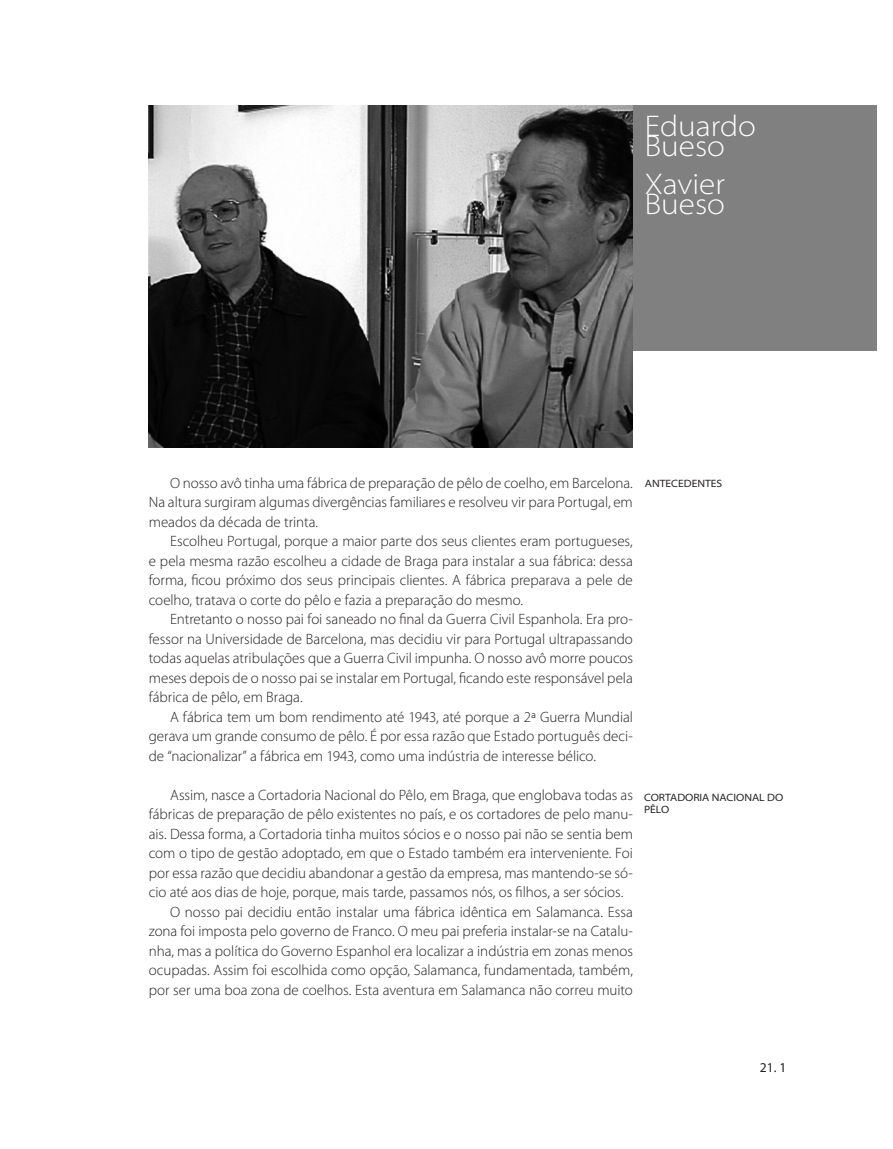
<style>
.page{position:relative;width:893px;height:1149px;background:#fff}
.page>*{position:absolute;margin:0;border:0;box-sizing:border-box;transform-origin:0 0}
.t1{font:300 semi-expanded 30px "Myriad Pro";color:#fff}
.t2{font:300 15px/19.5px "Myriad Pro";color:#231f20;text-align:justify}
.t3{font:13.5px "Myriad Pro";color:#231f20}
.t4{font:semi-expanded 10.65px/12.3px "Myriad Pro";color:#231f20}
</style>
<div class="page">
<div style="left:580px;top:105px;width:296px;height:246px;background:#808080"></div>
<img style="left:149px;top:105px;width:484px;height:342px">
<p class="t1" style="left:645px;top:109px;width:112px">Eduardo</p>
<p class="t1" style="left:645px;top:129px;width:82px">Bueso</p>
<p class="t1" style="left:645px;top:167px;width:82px">Xavier</p>
<p class="t1" style="left:645px;top:187px;width:82px">Bueso</p>
<p class="t2" style="left:149px;top:472px;width:486px;text-indent:21px">O nosso avô tinha uma fábrica de preparação de pêlo de coelho, em Barcelona.<br>Na altura surgiram algumas divergências familiares e resolveu vir para Portugal, em meados da década de trinta.</p>
<p class="t2" style="left:149px;top:531px;width:486px;text-indent:21px">Escolheu Portugal, porque a maior parte dos seus clientes eram portugueses, e pela mesma razão escolheu a cidade de Braga para instalar a sua fábrica: dessa forma, ficou próximo dos seus principais clientes. A fábrica preparava a pele de coelho, tratava o corte do pêlo e fazia a preparação do mesmo.</p>
<p class="t2" style="left:149px;top:609px;width:486px;text-indent:21px">Entretanto o nosso pai foi saneado no final da Guerra Civil Espanhola. Era pro&shy;fessor na Universidade de Barcelona, mas decidiu vir para Portugal ultrapassando todas aquelas atribulações que a Guerra Civil impunha. O nosso avô morre poucos meses depois de o nosso pai se instalar em Portugal, ficando este responsável pela fábrica de pêlo, em Braga.</p>
<p class="t2" style="left:149px;top:706px;width:486px;text-indent:21px">A fábrica tem um bom rendimento até 1943, até porque a 2ª Guerra Mundial gerava um grande consumo de pêlo. É por essa razão que Estado português deci&shy;de “nacionalizar” a fábrica em 1943, como uma indústria de interesse bélico.</p>
<p class="t2" style="left:149px;top:784px;width:486px;text-indent:21px">Assim, nasce a Cortadoria Nacional do Pêlo, em Braga, que englobava todas as fábricas de preparação de pêlo existentes no país, e os cortadores de pelo manu&shy;ais. Dessa forma, a Cortadoria tinha muitos sócios e o nosso pai não se sentia bem com o tipo de gestão adoptado, em que o Estado também era interveniente. Foi por essa razão que decidiu abandonar a gestão da empresa, mas mantendo-se só&shy;cio até aos dias de hoje, porque, mais tarde, passamos nós, os filhos, a ser sócios.</p>
<p class="t2" style="left:149px;top:901px;width:486px;text-indent:21px">O nosso pai decidiu então instalar uma fábrica idêntica em Salamanca. Essa zona foi imposta pelo governo de Franco. O meu pai preferia instalar-se na Catalu&shy;nha, mas a política do Governo Espanhol era localizar a indústria em zonas menos ocupadas. Assim foi escolhida como opção, Salamanca, fundamentada, também, por ser uma boa zona de coelhos. Esta aventura em Salamanca não correu muito</p>
<p class="t4" style="left:645px;top:477px;width:79px">ANTECEDENTES</p>
<p class="t4" style="left:644px;top:790px;width:141px">CORTADORIA NACIONAL DO<br>PÊLO</p>
<p class="t3" style="left:760px;top:1058px;width:18px">21.</p>
</div>
